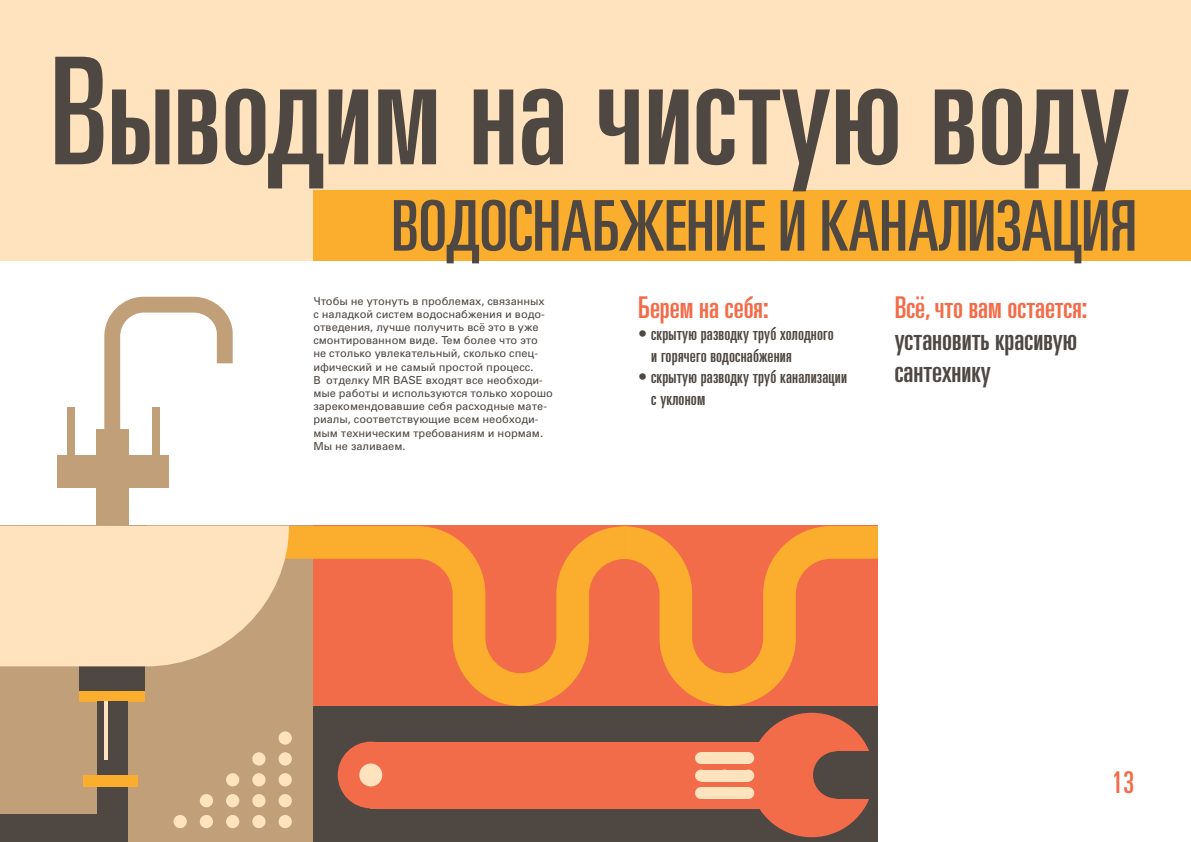
<style>
.page{position:relative;width:1191px;height:842px;background:#fff}
.page>*{position:absolute;margin:0;border:0;box-sizing:border-box;transform-origin:0 0}
.t1{font:ultra-condensed 149px "Partner";color:#4e4742}
.t2{font:ultra-condensed 70px "Partner";color:#4e4742}
.t3{font:ultra-condensed 30px "Partner";color:#f36c49}
.t4{font:ultra-condensed 30px/32px "Partner";color:#4e4742}
.t5{font:ultra-condensed 18px/21.6px "Partner";letter-spacing:.01em;color:#4e4742}
.t6{font:11px/13.2px "Partner";color:#4e4742}
</style>
<div class="page">
<div style="left:0;top:0;width:1191px;height:261px;background:#ffe3be"></div>
<div style="left:313px;top:190px;width:878px;height:71px;background:#fbad2d"></div>
<svg style="left:104px;top:297px;width:129px;height:229px"></svg>
<div style="left:57px;top:455px;width:111px;height:32px;background:#c1a079"></div>
<div style="left:96px;top:429px;width:32px;height:98px;background:#c1a079"></div>
<div style="left:152px;top:407px;width:8px;height:54px;background:#c1a079"></div>
<div style="left:67px;top:407px;width:7px;height:54px;background:#c1a079"></div>
<div style="left:0;top:526px;width:878px;height:316px;background:#c1a079"></div>
<div style="left:80px;top:665px;width:65px;height:36px;background:#4e4742"></div>
<div style="left:80px;top:691px;width:65px;height:10px;background:#fbad2d"></div>
<div style="left:97px;top:701px;width:30px;height:74px;background:#4e4742"></div>
<div style="left:83px;top:775px;width:55px;height:11px;background:#fbad2d"></div>
<div style="left:97px;top:786px;width:30px;height:33px;background:#4e4742"></div>
<div style="left:0;top:814px;width:127px;height:28px;background:#4e4742"></div>
<hr style="left:104px;top:701px;width:4px;height:59px;background:#ffe3be">
<div style="left:173px;top:815px;width:14px;height:13px;background:#ffe3be;border-radius:50%"></div>
<div style="left:200px;top:815px;width:13px;height:13px;background:#ffe3be;border-radius:50%"></div>
<div style="left:226px;top:815px;width:13px;height:13px;background:#ffe3be;border-radius:50%"></div>
<div style="left:252px;top:815px;width:13px;height:13px;background:#ffe3be;border-radius:50%"></div>
<div style="left:278px;top:815px;width:14px;height:13px;background:#ffe3be;border-radius:50%"></div>
<div style="left:200px;top:794px;width:13px;height:13px;background:#ffe3be;border-radius:50%"></div>
<div style="left:226px;top:794px;width:13px;height:13px;background:#ffe3be;border-radius:50%"></div>
<div style="left:252px;top:794px;width:13px;height:13px;background:#ffe3be;border-radius:50%"></div>
<div style="left:278px;top:794px;width:14px;height:13px;background:#ffe3be;border-radius:50%"></div>
<div style="left:226px;top:773px;width:13px;height:13px;background:#ffe3be;border-radius:50%"></div>
<div style="left:252px;top:773px;width:13px;height:13px;background:#ffe3be;border-radius:50%"></div>
<div style="left:278px;top:773px;width:14px;height:13px;background:#ffe3be;border-radius:50%"></div>
<div style="left:252px;top:752px;width:13px;height:13px;background:#ffe3be;border-radius:50%"></div>
<div style="left:278px;top:752px;width:14px;height:13px;background:#ffe3be;border-radius:50%"></div>
<div style="left:278px;top:731px;width:14px;height:14px;background:#ffe3be;border-radius:50%"></div>
<svg style="left:289px;top:526px;width:335px;height:180px;background:#f28243"></svg>
<svg style="left:624px;top:526px;width:254px;height:180px;background:#f5813f"></svg>
<svg style="left:0;top:526px;width:289px;height:140px;background:#f8dbb6"></svg>
<div style="left:313px;top:706px;width:565px;height:136px;background:#4e4742"></div>
<div style="left:749px;top:713px;width:125px;height:124px;background:#f36c49;border-radius:50%"></div>
<div style="left:813px;top:751px;width:47px;height:47px;background:#4e4742;border-radius:50%"></div>
<div style="left:836px;top:751px;width:42px;height:47px;background:#4e4742"></div>
<div style="left:338px;top:742px;width:66px;height:66px;background:#f36c49;border-radius:50%"></div>
<div style="left:370px;top:741px;width:414px;height:67px;background:#f36c49"></div>
<div style="left:359px;top:763px;width:23px;height:23px;background:#ffe3be;border-radius:50%"></div>
<div style="left:695px;top:752px;width:12px;height:12px;background:#ffe3be;border-radius:50%"></div>
<div style="left:742px;top:752px;width:12px;height:12px;background:#ffe3be;border-radius:50%"></div>
<div style="left:701px;top:752px;width:47px;height:12px;background:#ffe3be"></div>
<div style="left:695px;top:769px;width:12px;height:12px;background:#ffe3be;border-radius:50%"></div>
<div style="left:742px;top:769px;width:12px;height:12px;background:#ffe3be;border-radius:50%"></div>
<div style="left:701px;top:770px;width:47px;height:11px;background:#ffe3be"></div>
<div style="left:695px;top:787px;width:12px;height:12px;background:#ffe3be;border-radius:50%"></div>
<div style="left:742px;top:787px;width:12px;height:12px;background:#ffe3be;border-radius:50%"></div>
<div style="left:701px;top:787px;width:47px;height:12px;background:#ffe3be"></div>
<h1 class="t1" style="left:50px;top:26px;width:1081px">Выводим на чистую воду</h1>
<h2 class="t2" style="left:391px;top:186px;width:747px">ВОДОСНАБЖЕНИЕ И КАНАЛИЗАЦИЯ</h2>
<h3 class="t3" style="left:638px;top:290px;width:132px">Берем на себя:</h3>
<h3 class="t5" style="left:651px;top:323px;width:184px;text-indent:-13px">• скрытую разводку труб холодного и горячего водоснабжения</h3>
<h3 class="t5" style="left:651px;top:366px;width:197px;text-indent:-13px">• скрытую разводку труб канализации с уклоном</h3>
<h3 class="t3" style="left:894px;top:290px;width:194px">Всё, что вам остается:</h3>
<h3 class="t4" style="left:894px;top:324px;width:184px">установить красивую сантехнику</h3>
<p class="t6" style="left:313px;top:294px;width:241px">Чтобы не утонуть в проблемах, связанных с наладкой систем водоснабжения и водо&shy;отведения, лучше получить всё это в уже смонтированном виде. Тем более что это не столько увлекательный, сколько спец&shy;ифический и не самый простой процесс.<br>В отделку MR BASE входят все необходи&shy;мые работы и используются только хорошо зарекомендовавшие себя расходные мате&shy;риалы, соответствующие всем необходи&shy;мым техническим требованиям и нормам.<br>Мы не заливаем.</p>
<h3 class="t3" style="left:1111px;top:765px;width:24px">13</h3>
</div>
